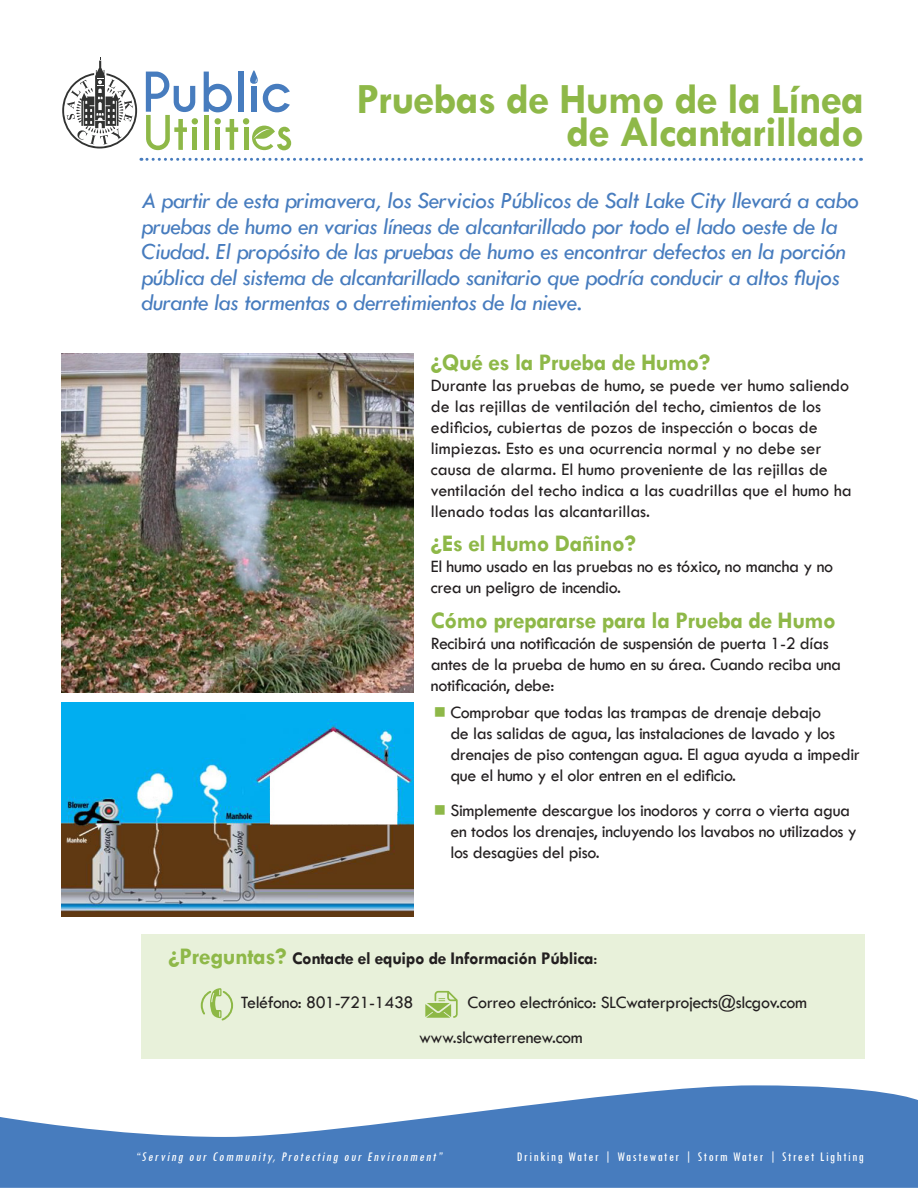
<style>
.page{position:relative;width:918px;height:1188px;background:#fff}
.page>*{position:absolute;margin:0;border:0;box-sizing:border-box;transform-origin:0 0}
.t1{font:700 43.5px/33px "Tw Cen";letter-spacing:-.02em;color:#8eb848;text-align:right}
.t2{font:italic 24px/25.5px "Tw Cen";letter-spacing:-.02em;color:#477cbe}
.t3{font:700 24px "Tw Cen";letter-spacing:-.02em;color:#8eb848}
.t4{font:18px/21px "Tw Cen";letter-spacing:-.02em;color:#231f20}
.t5{font:18px/21px "Tw Cen";color:#231f20}
.t6{font:700 18px "Tw Cen";letter-spacing:-.02em;color:#231f20}
.t7{font:condensed 13.65px "Tw Cen";letter-spacing:.12em;color:#fff}
.t8{font:italic condensed 13.65px "Tw Cen";color:#fff}
.s1{color:#8eb848}
.s2{font-size:24px;color:#8eb848}
.s3{font-weight:400}
</style>
<div class="page">
<div style="left:141px;top:934px;width:723px;height:124px;background:#e8f1da"></div>
<svg style="left:0;top:1085px;width:918px;height:103px;fill:#477cbe"></svg>
<svg style="left:62px;top:57px;width:75px;height:91px"></svg>
<div style="left:204px;top:115px;width:5px;height:35px;background:#8eb848"></div>
<svg style="left:215px;top:118px;width:76px;height:32px"></svg>
<svg style="left:146px;top:72px;width:52px;height:78px"></svg>
<svg style="left:204px;top:72px;width:28px;height:40px"></svg>
<div style="left:238px;top:72px;width:5px;height:40px;background:#477cbe"></div>
<svg style="left:250px;top:70px;width:40px;height:42px"></svg>
<svg style="left:141px;top:158px;width:720px;height:3px"></svg>
<img style="left:62px;top:702px;width:352px;height:215px">
<img style="left:62px;top:353px;width:352px;height:340px">
<svg style="left:201px;top:988px;width:32px;height:33px"></svg>
<svg style="left:425px;top:991px;width:33px;height:27px"></svg>
<p class="t1" style="left:356px;top:82px;width:509px">Pruebas de Humo de la Línea de Alcantarillado</p>
<p class="t2" style="left:141px;top:188px;width:719px">A partir de esta primavera, los Servicios Públicos de Salt Lake City llevará a cabo pruebas de humo en varias líneas de alcantarillado por todo el lado oeste de la Ciudad. El propósito de las pruebas de humo es encontrar defectos en la porción pública del sistema de alcantarillado sanitario que podría conducir a altos flujos durante las tormentas o derretimientos de la nieve.</p>
<p class="t3" style="left:431px;top:348px;width:281px">¿Qué es la Prueba de Humo?</p>
<p class="t5" style="left:431px;top:374px;width:422px">Durante las pruebas de humo, se puede ver humo saliendo de las rejillas de ventilación del techo, cimientos de los edificios, cubiertas de pozos de inspección o bocas de limpiezas. Esto es una ocurrencia normal y no debe ser causa de alarma. El humo proveniente de las rejillas de ventilación del techo indica a las cuadrillas que el humo ha llenado todas las alcantarillas.</p>
<p class="t3" style="left:431px;top:529px;width:207px">¿Es el Humo Dañino?</p>
<p class="t4" style="left:431px;top:556px;width:404px">El humo usado en las pruebas no es tóxico, no mancha y no crea un peligro de incendio.</p>
<p class="t3" style="left:431px;top:606px;width:406px">Cómo prepararse para la Prueba de Humo</p>
<p class="t4" style="left:431px;top:632px;width:412px">Recibirá una notificación de suspensión de puerta 1-2 días antes de la prueba de humo en su área. Cuando reciba una notificación, debe:</p>
<p class="t4" style="left:450px;top:702px;width:411px;text-indent:-16px"><span class="s1">■</span> Comprobar que todas las trampas de drenaje debajo<br>de las salidas de agua, las instalaciones de lavado y los drenajes de piso contengan agua. El agua ayuda a impedir que el humo y el olor entren en el edificio.</p>
<p class="t4" style="left:450px;top:800px;width:408px;text-indent:-16px"><span class="s1">■</span> Simplemente descargue los inodoros y corra o vierta agua en todos los drenajes, incluyendo los lavabos no utilizados y los desagües del piso.</p>
<p class="t6" style="left:168px;top:948px;width:430px"><span class="s2">¿Preguntas?</span> Contacte el equipo de Información Pública<span class="s3">:</span></p>
<p class="t4" style="left:241px;top:992px;width:174px">Teléfono: 801-721-1438</p>
<p class="t4" style="left:468px;top:992px;width:341px">Correo electrónico: SLCwaterprojects@slcgov.com</p>
<p class="t4" style="left:419px;top:1026px;width:165px">www.slcwaterrenew.com</p>
<p class="t8" style="left:135px;top:1148px;width:311px">“Serving our Community, Protecting our Environment”</p>
<p class="t7" style="left:517px;top:1148px;width:348px">Drinking Water | Wastewater | Storm Water | Street Lighting</p>
</div>
